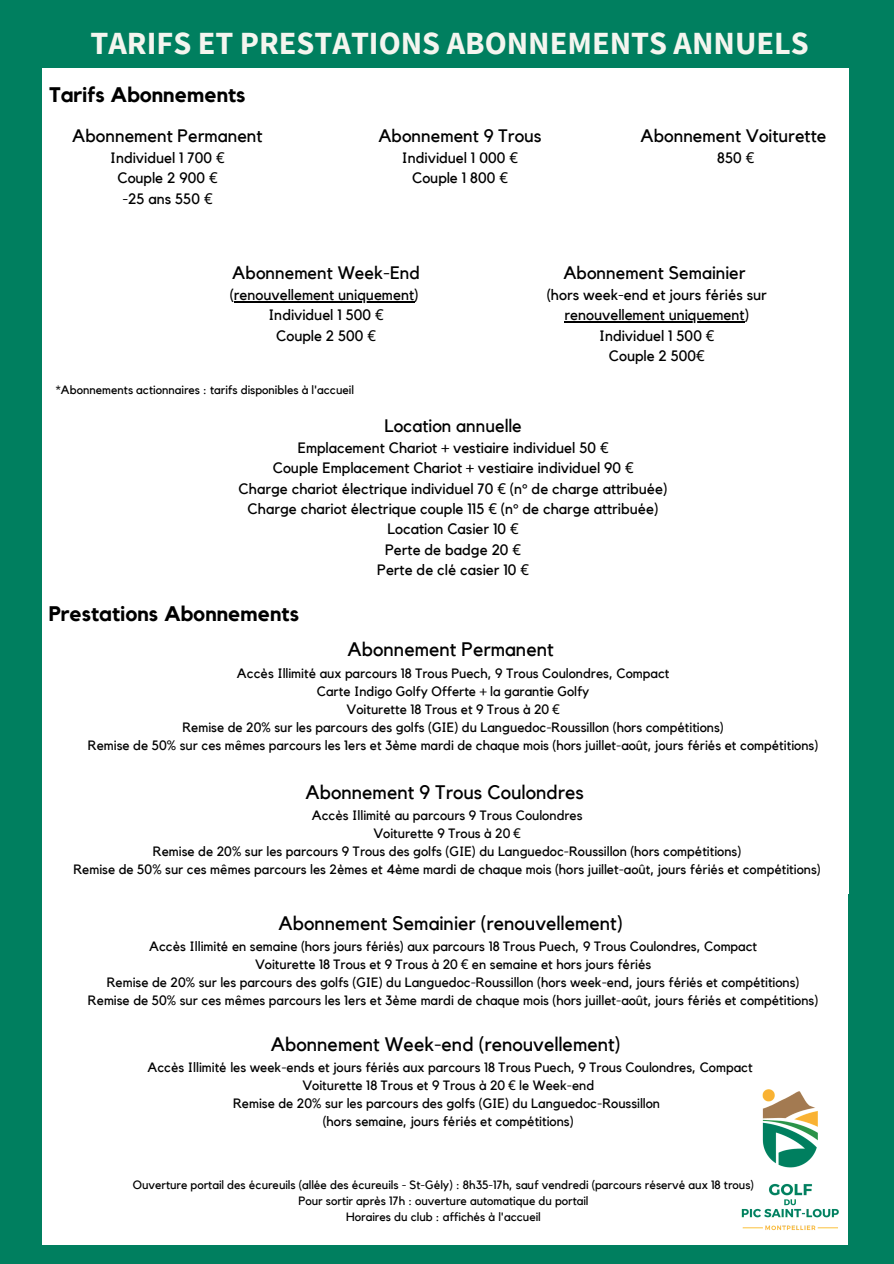
<style>
.page{position:relative;width:894px;height:1264px;background:#fff}
.page>*{position:absolute;margin:0;border:0;box-sizing:border-box;transform-origin:0 0}
.t1{font:700 32.25px "Source Sans Pro";color:#f4f5ef}
.t2{font:700 21px "Kollektif";color:#000}
.t3{font:19.5px "Kollektif";color:#000}
.t4{font:18px "Kollektif";color:#000}
.t5{font:15px/20.2px "Kollektif";color:#000;text-align:center}
.t6{font:13.5px "Kollektif";color:#000}
.t7{font:12px "Kollektif";color:#000}
.s1{font-family:"Noto Sans"}
</style>
<div class="page">
<div style="left:0;top:0;width:893px;height:1263px;background:#007f5f"></div>
<div style="left:43px;top:68px;width:805px;height:421px;background:#fff"></div>
<div style="left:43px;top:472px;width:805px;height:421px;background:#fff"></div>
<div style="left:42px;top:823px;width:805px;height:421px;background:#fff"></div>
<hr style="left:564px;top:321px;width:180px;height:2px;background:#000">
<hr style="left:234px;top:301px;width:180px;height:1px;background:#000">
<img style="left:741px;top:1080px;width:107px;height:160px">
<p class="t1" style="left:90px;top:22px;width:719px">TARIFS ET PRESTATIONS ABONNEMENTS ANNUELS</p>
<p class="t2" style="left:49px;top:85px;width:198px">Tarifs Abonnements</p>
<p class="t4" style="left:72px;top:127px;width:192px">Abonnement Permanent</p>
<p class="t5" style="left:110px;top:148px;width:116px">Individuel 1 700 <span class="s1">€</span></p>
<p class="t5" style="left:117px;top:168px;width:102px">Couple 2 900 <span class="s1">€</span></p>
<p class="t5" style="left:122px;top:189px;width:92px">-25 ans 550 <span class="s1">€</span></p>
<p class="t4" style="left:378px;top:127px;width:165px">Abonnement 9 Trous</p>
<p class="t5" style="left:402px;top:148px;width:117px">Individuel 1 000 <span class="s1">€</span></p>
<p class="t5" style="left:412px;top:168px;width:97px">Couple 1 800 <span class="s1">€</span></p>
<p class="t4" style="left:640px;top:127px;width:187px">Abonnement Voiturette</p>
<p class="t5" style="left:717px;top:148px;width:39px">850 <span class="s1">€</span></p>
<p class="t4" style="left:232px;top:264px;width:189px">Abonnement Week-End</p>
<p class="t5" style="left:229px;top:285px;width:190px">(renouvellement uniquement)</p>
<p class="t5" style="left:268px;top:305px;width:117px">Individuel 1 500 <span class="s1">€</span></p>
<p class="t5" style="left:276px;top:326px;width:101px">Couple 2 500 <span class="s1">€</span></p>
<p class="t7" style="left:56px;top:384px;width:299px">*Abonnements actionnaires : tarifs disponibles à l'accueil</p>
<p class="t4" style="left:563px;top:264px;width:184px">Abonnement Semainier</p>
<p class="t5" style="left:546px;top:285px;width:222px">(hors week-end et jours fériés sur renouvellement uniquement)</p>
<p class="t5" style="left:599px;top:326px;width:117px">Individuel 1 500 <span class="s1">€</span></p>
<p class="t5" style="left:608px;top:346px;width:98px">Couple 2 500<span class="s1">€</span></p>
<p class="t4" style="left:384px;top:417px;width:139px">Location annuelle</p>
<p class="t5" style="left:298px;top:438px;width:312px">Emplacement Chariot + vestiaire individuel 50 <span class="s1">€</span></p>
<p class="t5" style="left:273px;top:458px;width:362px">Couple Emplacement Chariot + vestiaire individuel 90 <span class="s1">€</span></p>
<p class="t5" style="left:238px;top:479px;width:430px">Charge chariot électrique individuel 70 <span class="s1">€</span> (n° de charge attribuée)</p>
<p class="t5" style="left:247px;top:499px;width:412px">Charge chariot électrique couple 115 <span class="s1">€</span> (n° de charge attribuée)</p>
<p class="t5" style="left:387px;top:519px;width:133px">Location Casier 10 <span class="s1">€</span></p>
<p class="t5" style="left:385px;top:539px;width:137px">Perte de badge 20 <span class="s1">€</span></p>
<p class="t5" style="left:377px;top:560px;width:153px">Perte de clé casier 10 <span class="s1">€</span></p>
<p class="t2" style="left:49px;top:604px;width:251px">Prestations Abonnements</p>
<p class="t3" style="left:347px;top:640px;width:208px">Abonnement Permanent</p>
<p class="t6" style="left:237px;top:666px;width:434px">Accès Illimité aux parcours 18 Trous Puech, 9 Trous Coulondres, Compact</p>
<p class="t6" style="left:317px;top:685px;width:274px">Carte Indigo Golfy Offerte + la garantie Golfy</p>
<p class="t6" style="left:346px;top:703px;width:215px">Voiturette 18 Trous et 9 Trous à 20 <span class="s1">€</span></p>
<p class="t6" style="left:182px;top:721px;width:543px">Remise de 20% sur les parcours des golfs (GIE) du Languedoc-Roussillon (hors compétitions)</p>
<p class="t6" style="left:88px;top:739px;width:731px">Remise de 50% sur ces mêmes parcours les 1ers et 3ème mardi de chaque mois (hors juillet-août, jours fériés et compétitions)</p>
<p class="t3" style="left:305px;top:782px;width:280px">Abonnement 9 Trous Coulondres</p>
<p class="t6" style="left:312px;top:809px;width:272px">Accès Illimité au parcours 9 Trous Coulondres</p>
<p class="t6" style="left:373px;top:827px;width:149px">Voiturette 9 Trous à 20 <span class="s1">€</span></p>
<p class="t6" style="left:153px;top:845px;width:590px">Remise de 20% sur les parcours 9 Trous des golfs (GIE) du Languedoc-Roussillon (hors compétitions)</p>
<p class="t6" style="left:73px;top:863px;width:749px">Remise de 50% sur ces mêmes parcours les 2èmes et 4ème mardi de chaque mois (hors juillet-août, jours fériés et compétitions)</p>
<p class="t3" style="left:278px;top:914px;width:346px">Abonnement Semainier (renouvellement)</p>
<p class="t6" style="left:149px;top:940px;width:609px">Accès Illimité en semaine (hors jours fériés) aux parcours 18 Trous Puech, 9 Trous Coulondres, Compact</p>
<p class="t6" style="left:255px;top:958px;width:397px">Voiturette 18 Trous et 9 Trous à 20 <span class="s1">€</span> en semaine et hors jours fériés</p>
<p class="t6" style="left:107px;top:976px;width:694px">Remise de 20% sur les parcours des golfs (GIE) du Languedoc-Roussillon (hors week-end, jours fériés et compétitions)</p>
<p class="t6" style="left:88px;top:994px;width:731px">Remise de 50% sur ces mêmes parcours les 1ers et 3ème mardi de chaque mois (hors juillet-août, jours fériés et compétitions)</p>
<p class="t3" style="left:271px;top:1035px;width:351px">Abonnement Week-end (renouvellement)</p>
<p class="t6" style="left:147px;top:1061px;width:606px">Accès Illimité les week-ends et jours fériés aux parcours 18 Trous Puech, 9 Trous Coulondres, Compact</p>
<p class="t6" style="left:302px;top:1079px;width:293px">Voiturette 18 Trous et 9 Trous à 20 <span class="s1">€</span> le Week-end</p>
<p class="t6" style="left:233px;top:1097px;width:428px">Remise de 20% sur les parcours des golfs (GIE) du Languedoc-Roussillon</p>
<p class="t6" style="left:323px;top:1115px;width:252px">(hors semaine, jours fériés et compétitions)</p>
<p class="t7" style="left:133px;top:1179px;width:622px">Ouverture portail des écureuils (allée des écureuils - St-Gély) : 8h35-17h, sauf vendredi (parcours réservé aux 18 trous)</p>
<p class="t7" style="left:298px;top:1195px;width:291px">Pour sortir après 17h : ouverture automatique du portail</p>
<p class="t7" style="left:346px;top:1211px;width:196px">Horaires du club : affichés à l'accueil</p>
</div>
